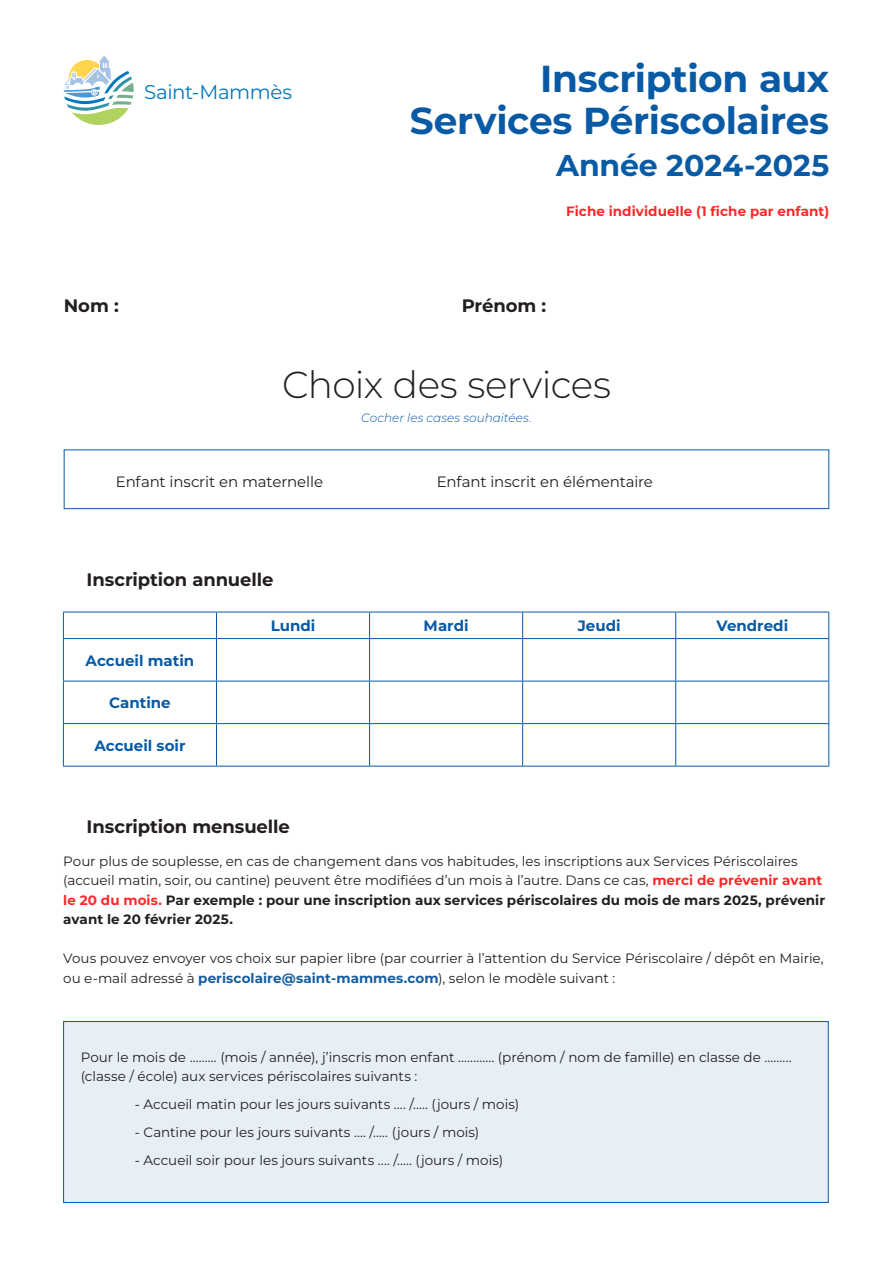
<style>
.page{position:relative;width:893px;height:1263px;background:#fff}
.page>*{position:absolute;margin:0;border:0;box-sizing:border-box;transform-origin:0 0}
.t1{font:700 37.5px "Montserrat";letter-spacing:-.01em;color:#095aa5}
.t2{font:300 37.5px "Montserrat";letter-spacing:-.02em;color:#231f20}
.t3{font:700 30px "Montserrat";color:#095aa5}
.t4{font:19.8px "Montserrat";letter-spacing:-.025em;color:#0079c2}
.t5{font:700 18px "Montserrat";letter-spacing:-.005em;color:#231f20}
.t6{font:700 15px "Montserrat";color:#095aa5}
.t7{font:15px "Montserrat";letter-spacing:-.01em;color:#231f20}
.t8{font:13.5px/19.5px "Montserrat";color:#231f20}
.t9{font:700 13.5px "Montserrat";letter-spacing:.005em;color:#ff2828}
.t10{font:italic 300 12px "Montserrat";letter-spacing:.005em;color:#095aa5}
.s1{font-weight:700;color:#ff2828}
.s2{font-weight:700}
.s3{font-weight:700;color:#175d9e}
</style>
<div class="page">
<div style="left:63px;top:1021px;width:766px;height:182px;background:#e7eef6;border:1px solid #095aa5"></div>
<div style="left:64px;top:449px;width:765px;height:60px;border:1px solid #095aa5"></div>
<hr style="left:63px;top:612px;width:153px;height:1px;background:#095aa5">
<svg style="left:63px;top:612px;width:1px;height:26px"></svg>
<hr style="left:216px;top:612px;width:154px;height:1px;background:#095aa5">
<svg style="left:216px;top:612px;width:1px;height:26px"></svg>
<hr style="left:370px;top:612px;width:153px;height:1px;background:#095aa5">
<svg style="left:369px;top:612px;width:1px;height:26px"></svg>
<hr style="left:523px;top:612px;width:153px;height:1px;background:#095aa5">
<svg style="left:522px;top:612px;width:1px;height:26px"></svg>
<hr style="left:676px;top:612px;width:153px;height:1px;background:#095aa5">
<svg style="left:675px;top:612px;width:1px;height:26px"></svg>
<svg style="left:828px;top:612px;width:1px;height:26px"></svg>
<hr style="left:63px;top:638px;width:153px;height:1px;background:#095aa5">
<hr style="left:63px;top:639px;width:1px;height:42px;background:#095aa5">
<hr style="left:216px;top:638px;width:154px;height:1px;background:#095aa5">
<hr style="left:216px;top:639px;width:1px;height:42px;background:#095aa5">
<hr style="left:370px;top:638px;width:153px;height:1px;background:#095aa5">
<hr style="left:369px;top:639px;width:1px;height:42px;background:#095aa5">
<hr style="left:523px;top:638px;width:153px;height:1px;background:#095aa5">
<hr style="left:522px;top:639px;width:1px;height:42px;background:#095aa5">
<hr style="left:676px;top:638px;width:153px;height:1px;background:#095aa5">
<hr style="left:675px;top:639px;width:1px;height:42px;background:#095aa5">
<hr style="left:828px;top:639px;width:1px;height:42px;background:#095aa5">
<hr style="left:63px;top:681px;width:153px;height:1px;background:#095aa5">
<hr style="left:63px;top:681px;width:1px;height:42px;background:#095aa5">
<hr style="left:216px;top:681px;width:154px;height:1px;background:#095aa5">
<hr style="left:216px;top:681px;width:1px;height:42px;background:#095aa5">
<hr style="left:370px;top:681px;width:153px;height:1px;background:#095aa5">
<hr style="left:369px;top:681px;width:1px;height:42px;background:#095aa5">
<hr style="left:523px;top:681px;width:153px;height:1px;background:#095aa5">
<hr style="left:522px;top:681px;width:1px;height:42px;background:#095aa5">
<hr style="left:676px;top:681px;width:153px;height:1px;background:#095aa5">
<hr style="left:675px;top:681px;width:1px;height:42px;background:#095aa5">
<hr style="left:828px;top:681px;width:1px;height:42px;background:#095aa5">
<hr style="left:63px;top:723px;width:153px;height:1px;background:#095aa5">
<hr style="left:63px;top:724px;width:1px;height:42px;background:#095aa5">
<hr style="left:216px;top:723px;width:154px;height:1px;background:#095aa5">
<hr style="left:216px;top:724px;width:1px;height:42px;background:#095aa5">
<hr style="left:370px;top:723px;width:153px;height:1px;background:#095aa5">
<hr style="left:369px;top:724px;width:1px;height:42px;background:#095aa5">
<hr style="left:523px;top:723px;width:153px;height:1px;background:#095aa5">
<hr style="left:522px;top:724px;width:1px;height:42px;background:#095aa5">
<hr style="left:676px;top:723px;width:153px;height:1px;background:#095aa5">
<hr style="left:675px;top:724px;width:1px;height:42px;background:#095aa5">
<hr style="left:828px;top:724px;width:1px;height:42px;background:#095aa5">
<hr style="left:63px;top:766px;width:153px;height:1px;background:#095aa5">
<hr style="left:216px;top:766px;width:154px;height:1px;background:#095aa5">
<hr style="left:370px;top:766px;width:153px;height:1px;background:#095aa5">
<hr style="left:523px;top:766px;width:153px;height:1px;background:#095aa5">
<hr style="left:676px;top:766px;width:153px;height:1px;background:#095aa5">
<svg style="left:64px;top:56px;width:70px;height:69px"></svg>
<p class="t4" style="left:144px;top:78px;width:150px">Saint-Mammès</p>
<p class="t1" style="left:540px;top:52px;width:291px">Inscription aux</p>
<p class="t1" style="left:410px;top:94px;width:421px">Services Périscolaires</p>
<p class="t3" style="left:556px;top:144px;width:275px">Année 2024-2025</p>
<p class="t9" style="left:566px;top:201px;width:265px">Fiche individuelle (1 fiche par enfant)</p>
<p class="t5" style="left:64px;top:293px;width:56px">Nom :</p>
<p class="t5" style="left:462px;top:293px;width:86px">Prénom :</p>
<p class="t2" style="left:282px;top:359px;width:330px">Choix des services</p>
<p class="t10" style="left:361px;top:409px;width:172px">Cocher les cases souhaitées.</p>
<p class="t7" style="left:116px;top:471px;width:209px">Enfant inscrit en maternelle</p>
<p class="t7" style="left:437px;top:471px;width:218px">Enfant inscrit en élémentaire</p>
<p class="t5" style="left:87px;top:566px;width:188px">Inscription annuelle</p>
<p class="t6" style="left:86px;top:649px;width:110px">Accueil matin</p>
<p class="t6" style="left:109px;top:692px;width:63px">Cantine</p>
<p class="t6" style="left:94px;top:734px;width:93px">Accueil soir</p>
<p class="t6" style="left:271px;top:615px;width:46px">Lundi</p>
<p class="t6" style="left:424px;top:615px;width:47px">Mardi</p>
<p class="t6" style="left:578px;top:615px;width:44px">Jeudi</p>
<p class="t6" style="left:716px;top:615px;width:73px">Vendredi</p>
<p class="t5" style="left:87px;top:814px;width:205px">Inscription mensuelle</p>
<p class="t8" style="left:63px;top:851px;width:763px">Pour plus de souplesse, en cas de changement dans vos habitudes, les inscriptions aux Services Périscolaires (accueil matin, soir, ou cantine) peuvent être modifiées d’un mois à l’autre. Dans ce cas, <span class="s1">merci de prévenir avant le 20 du mois.</span> <span class="s2">Par exemple : pour une inscription aux services périscolaires du mois de mars 2025, prévenir avant le 20 février 2025.</span></p>
<p class="t8" style="left:63px;top:948px;width:762px">Vous pouvez envoyer vos choix sur papier libre (par courrier à l’attention du Service Périscolaire / dépôt en Mairie, ou e-mail adressé à <span class="s3">periscolaire@saint-mammes.com</span>), selon le modèle suivant :</p>
<p class="t8" style="left:81px;top:1047px;width:712px">Pour le mois de ......... (mois / année), j’inscris mon enfant ............ (prénom / nom de famille) en classe de ......... (classe / école) aux services périscolaires suivants :</p>
<p class="t8" style="left:135px;top:1094px;width:386px">- Accueil matin pour les jours suivants .... /..... (jours / mois)</p>
<p class="t8" style="left:135px;top:1122px;width:346px">- Cantine pour les jours suivants .... /..... (jours / mois)</p>
<p class="t8" style="left:135px;top:1150px;width:370px">- Accueil soir pour les jours suivants .... /..... (jours / mois)</p>
</div>
